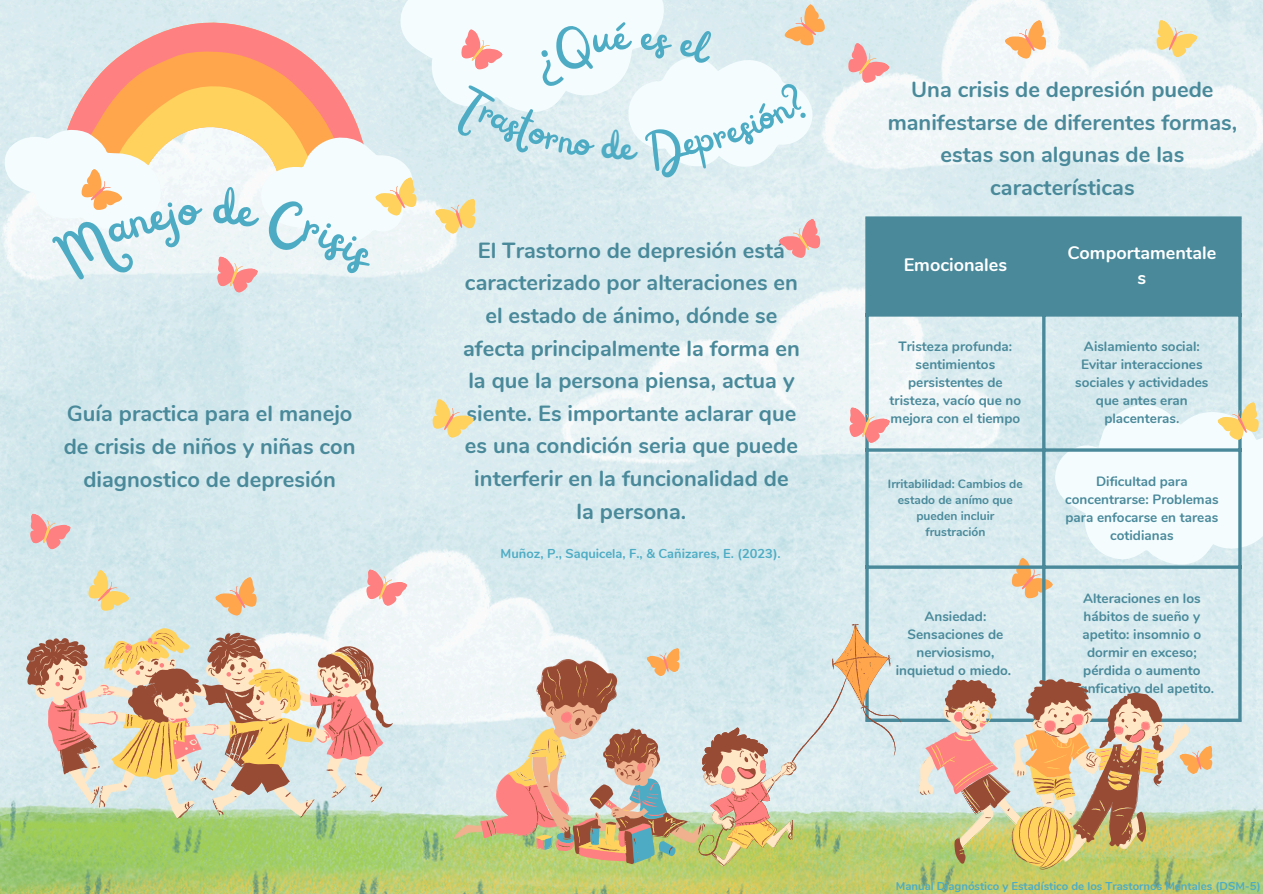
<style>
.page{position:relative;width:1263px;height:894px;background:#fff}
.page>*{position:absolute;margin:0;border:0;box-sizing:border-box;transform-origin:0 0}
.t1{font:700 21.9px/32.7px "Nunito";color:#49899a;text-align:center}
.t2{font:700 18px/25px "Nunito";color:#fff;text-align:center}
.t3{font:700 13.5px/18px "Nunito";color:#49899a;text-align:center}
.t4{font:700 12.9px "Nunito";color:#4dacc4}
.t5{font:700 12px/16px "Nunito";color:#49899a;text-align:center}
.t6{font:700 11.4px "Nunito";color:#4dacc4}
</style>
<div class="page">
<img style="left:0;top:0;width:1263px;height:893px">
<svg style="left:4px;top:129px;width:47px;height:119px;fill:#f4fafa"></svg>
<svg style="left:48px;top:628px;width:335px;height:17px"></svg>
<svg style="left:37px;top:645px;width:356px;height:173px;background:#d4ccbc"></svg>
<svg style="left:26px;top:632px;width:315px;height:163px;background:#dac1a7"></svg>
<svg style="left:399px;top:0;width:420px;height:173px"></svg>
<svg style="left:434px;top:198px;width:48px;height:39px;background:#ece0b5"></svg>
<svg style="left:1054px;top:403px;width:209px;height:220px;fill:#f4fcfe"></svg>
<svg style="left:840px;top:42px;width:50px;height:47px;background:#e9cbcb"></svg>
<svg style="left:1004px;top:19px;width:50px;height:45px"></svg>
<svg style="left:1149px;top:19px;width:49px;height:43px;background:#ede3bc"></svg>
<svg style="left:214px;top:576px;width:50px;height:45px;background:#e3d1b6"></svg>
<svg style="left:81px;top:568px;width:49px;height:50px;background:#e1dfc0"></svg>
<svg style="left:425px;top:398px;width:50px;height:45px;background:#e7e1be"></svg>
<svg style="left:778px;top:218px;width:50px;height:46px;background:#e7c9c9"></svg>
<svg style="left:1004px;top:556px;width:50px;height:49px;background:#e2d2ba"></svg>
<div style="left:869px;top:220px;width:369px;height:93px;background:#49899a"></div>
<svg style="left:865px;top:220px;width:4px;height:403px"></svg>
<hr style="left:1042px;top:220px;width:3px;height:498px;background:#49899a">
<svg style="left:1238px;top:220px;width:4px;height:498px;background:#5d97a6"></svg>
<svg style="left:865px;top:216px;width:377px;height:4px;background:#5893a2"></svg>
<hr style="left:865px;top:313px;width:377px;height:3px;background:#49899a">
<hr style="left:865px;top:448px;width:377px;height:3px;background:#49899a">
<hr style="left:865px;top:565px;width:377px;height:3px;background:#49899a">
<hr style="left:865px;top:718px;width:377px;height:3px;background:#49899a">
<svg style="left:842px;top:406px;width:48px;height:40px;background:#ecc3c1"></svg>
<svg style="left:919px;top:678px;width:266px;height:191px;background:#c4bfae"></svg>
<svg style="left:454px;top:624px;width:435px;height:242px;background:#d3cab9"></svg>
<svg style="left:698px;top:623px;width:204px;height:242px;background:#d1d6c2"></svg>
<svg style="left:1217px;top:401px;width:46px;height:44px"></svg>
<svg style="left:359px;top:568px;width:49px;height:42px"></svg>
<svg style="left:23px;top:512px;width:48px;height:41px;background:#e2bfc0"></svg>
<svg style="left:919px;top:696px;width:299px;height:170px;background:#d2be97"></svg>
<svg style="left:51px;top:12px;width:373px;height:284px"></svg>
<svg style="left:445px;top:3px;width:387px;height:176px"></svg>
<p class="t1" style="left:64px;top:398px;width:293px">Guía practica para el manejo de crisis de niños y niñas con diagnostico de depresión</p>
<p class="t1" style="left:463px;top:234px;width:338px">El Trastorno de depresión está caracterizado por alteraciones en el estado de ánimo, dónde se afecta principalmente la forma en la que la persona piensa, actua y siente. Es importante aclarar que es una condición seria que puede interferir en la funcionalidad de la persona.</p>
<p class="t4" style="left:501px;top:545px;width:282px">Muñoz, P., Saquicela, F., &amp; Cañizares, E. (2023).</p>
<p class="t1" style="left:888px;top:73px;width:351px">Una crisis de depresión puede manifestarse de diferentes formas, estas son algunas de las características</p>
<p class="t2" style="left:904px;top:252px;width:105px">Emocionales</p>
<p class="t2" style="left:1067px;top:240px;width:150px">Comportamentale s</p>
<p class="t3" style="left:889px;top:337px;width:133px">Tristeza profunda: sentimientos persistentes de tristeza, vacío que no mejora con el tiempo</p>
<p class="t3" style="left:1075px;top:337px;width:135px">Aislamiento social:<br>Evitar interacciones sociales y actividades que antes eran placenteras.</p>
<p class="t5" style="left:888px;top:476px;width:136px">Irritabilidad: Cambios de estado de anímo que pueden incluir frustración</p>
<p class="t3" style="left:1065px;top:472px;width:155px">Dificultad para concentrarse: Problemas para enfocarse en tareas cotidianas</p>
<p class="t3" style="left:896px;top:607px;width:117px">Ansiedad:<br>Sensaciones de nerviosismo, inquietud o miedo.</p>
<h3 class="t3" style="left:1070px;top:589px;width:146px">Alteraciones en los hábitos de sueño y apetito: insomnio o dormir en exceso; pérdida o aumento signficativo del apetito.</h3>
<p class="t6" style="left:896px;top:877px;width:366px">Manual Diagnóstico y Estadístico de los Trastornos Mentales (DSM-5)</p>
</div>
